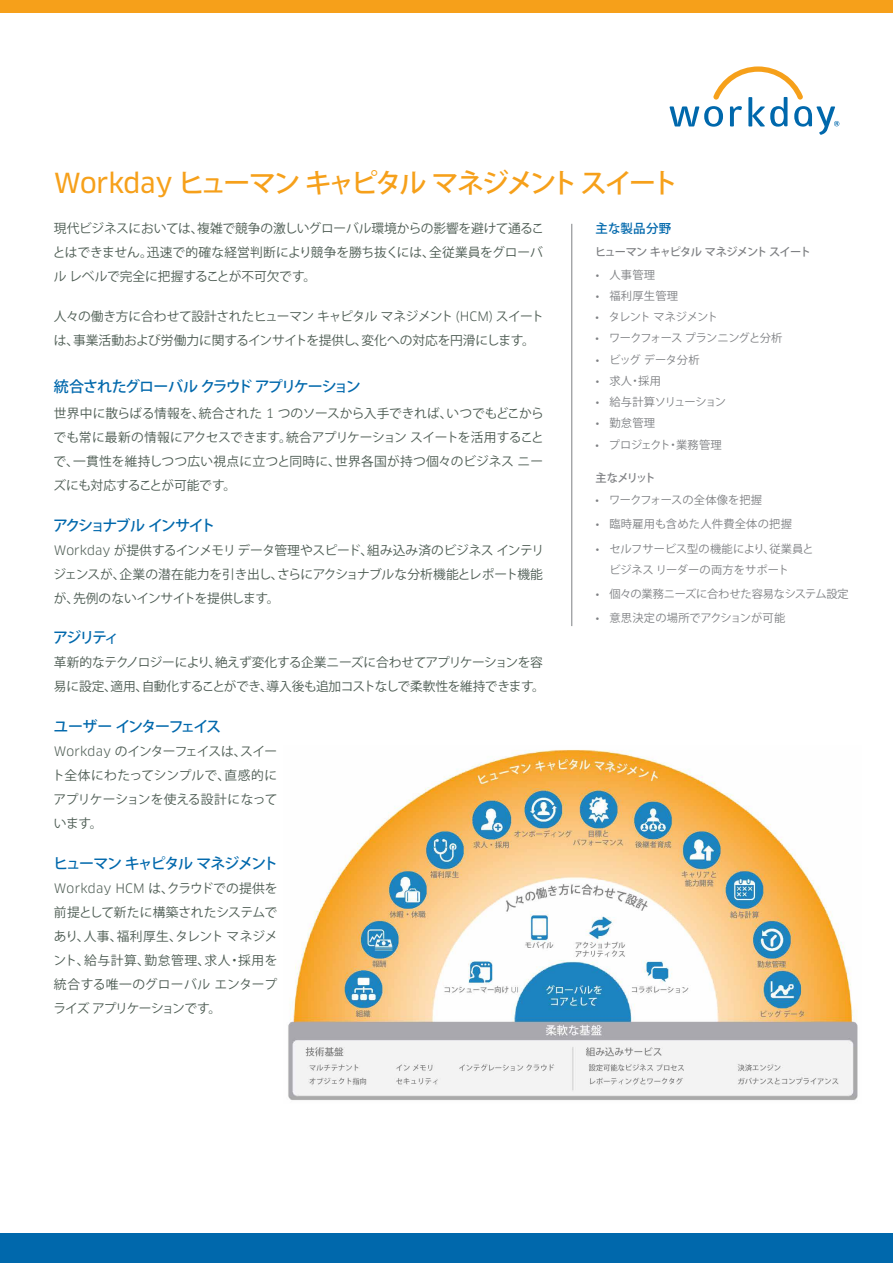
<style>
.page{position:relative;width:893px;height:1263px;background:#fff}
.page>*{position:absolute;margin:0;border:0;box-sizing:border-box;transform-origin:0 0}
.t1{font:500 27px "Koz Go Pr 6 N";letter-spacing:-.1em;color:#f6a01a}
.t2{font:500 15px "Koz Go Pr 6 N";letter-spacing:-.105em;color:#0068ac}
.t3{font:500 15px "Koz Go Pr 6 N";letter-spacing:-.07em;color:#0068ac}
.t4{font:500 15px "Koz Go Pr 6 N";letter-spacing:-.14em;color:#0068ac}
.t5{font:12.75px/24px "Koz Go Pr 6 N";letter-spacing:-.02em;color:#4c5b52;text-align:justify}
.t6{font:12.75px/24px "Koz Go Pr 6 N";letter-spacing:-.04em;color:#4c5b52}
.t7{font:500 12.45px "Koz Go Pr 6 N";letter-spacing:.02em;color:#0068ac}
.t8{font:11.25px/21px "Koz Go Pr 6 N";letter-spacing:-.01em;color:#7e8083}
.t9{font:11.25px "Koz Go Pr 6 N";letter-spacing:.02em;color:#7e8083}
.t10{font:500 11.25px "Koz Go Pr 6 N";letter-spacing:-.07em;color:#7e8083}
.t11{font:11.25px "Koz Go Pr 6 N";letter-spacing:-.03em;color:#7e8083}
.t12{font:11.25px "Koz Go Pr 6 N";letter-spacing:-.06em;color:#7e8083}
.t13{font:11.25px "Koz Go Pr 6 N";letter-spacing:-.05em;color:#7e8083}
.s1{font-family:"Clan OT News";font-weight:400}
.s2{font-family:"Clan OT"}
</style>
<div class="page">
<svg style="left:669px;top:66px;width:170px;height:69px"></svg>
<div style="left:0;top:1233px;width:893px;height:30px;background:#0068ac"></div>
<div style="left:0;top:0;width:893px;height:13px;background:#f6a01a"></div>
<hr style="left:571px;top:224px;width:1px;height:402px;background:#7e8083">
<img style="left:288px;top:750px;width:570px;height:350px">
<h1 class="t1" style="left:54px;top:168px;width:626px"><span class="s1">Workday</span> ヒューマンキャピタルマネジメントスイート</h1>
<p class="t7" style="left:595px;top:222px;width:77px">主な製品分野</p>
<p class="t10" style="left:595px;top:246px;width:217px">ヒューマンキャピタルマネジメントスイート</p>
<p class="t8" style="left:596px;top:264px;width:61px">• 人事管理</p>
<p class="t8" style="left:596px;top:286px;width:84px">• 福利厚生管理</p>
<p class="t11" style="left:595px;top:311px;width:124px">• タレントマネジメント</p>
<p class="t12" style="left:595px;top:332px;width:188px">• ワークフォースプランニングと分析</p>
<p class="t11" style="left:596px;top:353px;width:105px">• ビッグデータ分析</p>
<p class="t8" style="left:596px;top:370px;width:67px">• 求人・採用</p>
<p class="t13" style="left:596px;top:396px;width:132px">• 給与計算ソリューション</p>
<p class="t8" style="left:596px;top:413px;width:61px">• 勤怠管理</p>
<p class="t8" style="left:595px;top:434px;width:128px">• プロジェクト・業務管理</p>
<p class="t10" style="left:595px;top:471px;width:62px">主なメリット</p>
<p class="t8" style="left:595px;top:490px;width:168px">• ワークフォースの全体像を把握</p>
<p class="t9" style="left:596px;top:518px;width:197px">• 臨時雇用も含めた人件費全体の把握</p>
<p class="t8" style="left:609px;top:538px;width:206px;text-indent:-14px">• セルフサービス型の機能により、従業員とビジネスリーダーの両方をサポート</p>
<p class="t8" style="left:596px;top:583px;width:254px">• 個々の業務ニーズに合わせた容易なシステム設定</p>
<p class="t9" style="left:596px;top:612px;width:191px">• 意思決定の場所でアクションが可能</p>
<p class="t5" style="left:53px;top:216px;width:493px">現代ビジネスにおいては、複雑で競争の激しいグローバル環境からの影響を避けて通ることはできません。迅速で的確な経営判断により競争を勝ち抜くには、全従業員をグローバルレベルで完全に把握することが不可欠です。</p>
<p class="t5" style="left:54px;top:304px;width:491px">人々の働き方に合わせて設計されたヒューマンキャピタルマネジメント <span class="s2">(HCM)</span> スイートは、事業活動および労働力に関するインサイトを提供し、変化への対応を円滑にします。</p>
<p class="t3" style="left:54px;top:378px;width:308px">統合されたグローバルクラウドアプリケーション</p>
<p class="t5" style="left:53px;top:401px;width:492px">世界中に散らばる情報を、統合された <span class="s2">1</span> つのソースから入手できれば、いつでもどこからでも常に最新の情報にアクセスできます。統合アプリケーションスイートを活用することで、一貫性を維持しつつ広い視点に立つと同時に、世界各国が持つ個々のビジネスニーズにも対応することが可能です。</p>
<p class="t4" style="left:53px;top:516px;width:164px">アクショナブルインサイト</p>
<p class="t5" style="left:54px;top:538px;width:492px"><span class="s2">Workday</span> が提供するインメモリデータ管理やスピード、組み込み済のビジネスインテリジェンスが、企業の潜在能力を引き出し、さらにアクショナブルな分析機能とレポート機能が、先例のないインサイトを提供します。</p>
<p class="t2" style="left:53px;top:629px;width:67px">アジリティ</p>
<p class="t6" style="left:54px;top:651px;width:493px">革新的なテクノロジーにより、絶えず変化する企業ニーズに合わせてアプリケーションを容易に設定、適用、自動化することができ、導入後も追加コストなしで柔軟性を維持できます。</p>
<p class="t2" style="left:54px;top:718px;width:169px">ユーザーインターフェイス</p>
<p class="t5" style="left:52px;top:740px;width:227px"><span class="s2">Workday</span> のインターフェイスは、スイート全体にわたってシンプルで、直感的にアプリケーションを使える設計になっています。</p>
<p class="t2" style="left:54px;top:855px;width:226px">ヒューマンキャピタルマネジメント</p>
<p class="t5" style="left:53px;top:877px;width:226px"><span class="s2">Workday HCM</span> は、クラウドでの提供を前提として新たに構築されたシステムであり、人事、福利厚生、タレントマネジメント、給与計算、勤怠管理、求人・採用を統合する唯一のグローバルエンタープライズアプリケーションです。</p>
</div>
